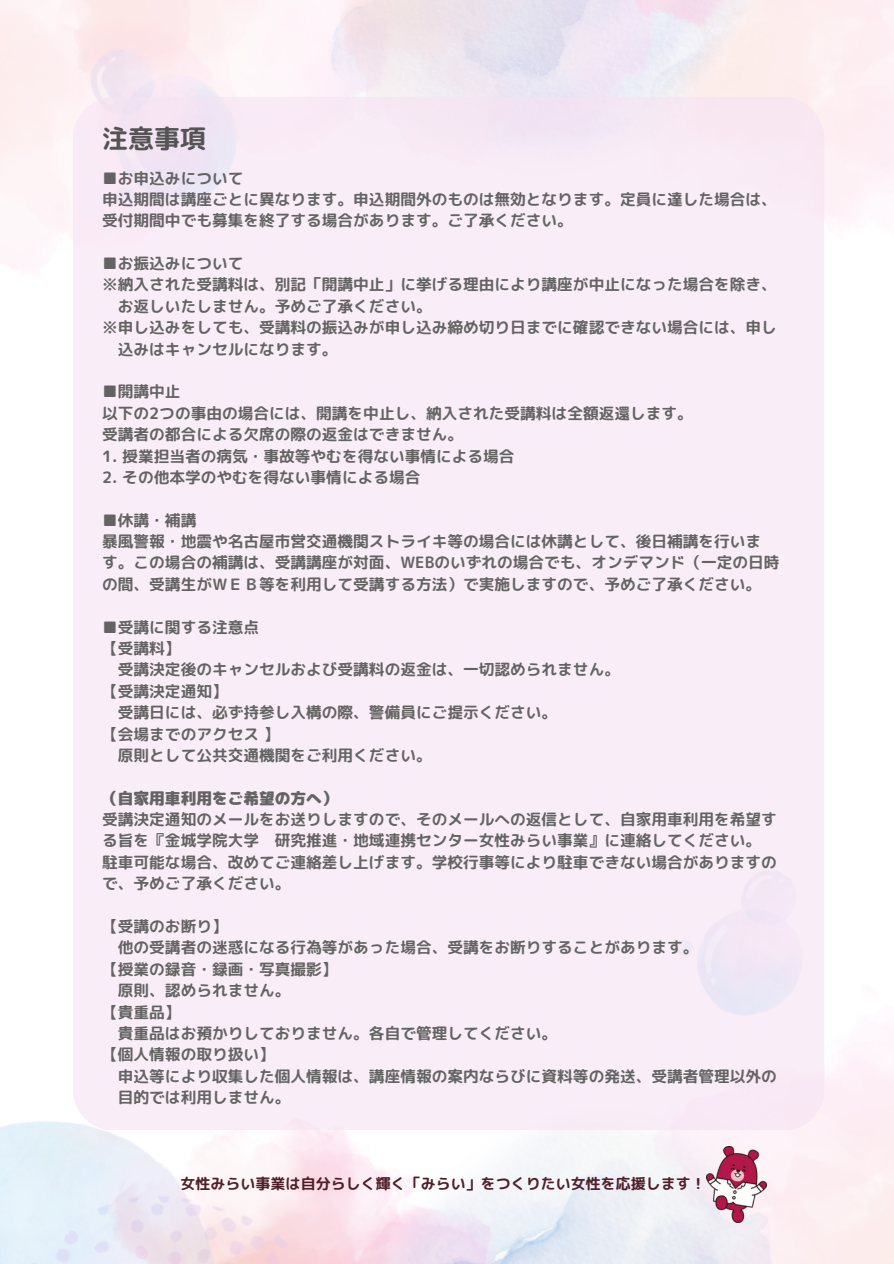
<style>
.page{position:relative;width:894px;height:1264px;background:#fff}
.page>*{position:absolute;margin:0;border:0;box-sizing:border-box;transform-origin:0 0}
.t1{font:25.95px "rounded mplus 1 p bold";color:#545454}
.t2{font:15.75px/21.3px "rounded mplus 1 p bold";color:#545454}
.t3{font:15.75px "rounded mplus 1 p black";color:#545454}
.t4{font:15px "rounded mplus 1 p bold";color:#511f29}
</style>
<div class="page">
<img style="left:370px;top:1018px;width:498px;height:245px">
<img style="left:824px;top:929px;width:19px;height:107px">
<img style="left:54px;top:14px;width:206px;height:219px">
<img style="left:317px;top:0;width:343px;height:97px">
<img style="left:546px;top:0;width:343px;height:28px">
<div style="left:73px;top:97px;width:751px;height:1032px;background:#f9eef7"></div>
<img style="left:706px;top:1146px;width:59px;height:76px">
<p class="t1" style="left:102px;top:120px;width:105px">注意事項</p>
<p class="t2" style="left:102px;top:167px;width:676px">■お申込みについて<br>申込期間は講座ごとに異なります。申込期間外のものは無効となります。定員に達した場合は、受付期間中でも募集を終了する場合があります。ご了承ください。</p>
<p class="t2" style="left:102px;top:252px;width:143px">■お振込みについて</p>
<p class="t2" style="left:102px;top:274px;width:676px">※納入された受講料は、別記「開講中止」に挙げる理由により講座が中止になった場合を除き、</p>
<p class="t2" style="left:118px;top:295px;width:315px">お返しいたしません。予めご了承ください。</p>
<p class="t2" style="left:102px;top:316px;width:676px">※申し込みをしても、受講料の振込みが申し込み締め切り日までに確認できない場合には、申し</p>
<p class="t2" style="left:118px;top:338px;width:221px">込みはキャンセルになります。</p>
<p class="t2" style="left:102px;top:381px;width:592px">■開講中止<br>以下の2つの事由の場合には、開講を中止し、納入された受講料は全額返還します。受講者の都合による欠席の際の返金はできません。</p>
<p class="t2" style="left:102px;top:445px;width:414px">1. 授業担当者の病気・事故等やむを得ない事情による場合</p>
<p class="t2" style="left:102px;top:466px;width:320px">2. その他本学のやむを得ない事情による場合</p>
<p class="t2" style="left:102px;top:509px;width:678px">■休講・補講<br>暴風警報・地震や名古屋市営交通機関ストライキ等の場合には休講として、後日補講を行います。この場合の補講は、受講講座が対面、WEBのいずれの場合でも、オンデマンド（一定の日時の間、受講生がＷＥＢ等を利用して受講する方法）で実施しますので、予めご了承ください。</p>
<p class="t2" style="left:102px;top:616px;width:158px">■受講に関する注意点【受講料】</p>
<p class="t2" style="left:118px;top:658px;width:503px">受講決定後のキャンセルおよび受講料の返金は、一切認められません。</p>
<p class="t2" style="left:102px;top:680px;width:127px">【受講決定通知】</p>
<p class="t2" style="left:118px;top:701px;width:441px">受講日には、必ず持参し入構の際、警備員にご提示ください。</p>
<p class="t2" style="left:102px;top:723px;width:179px">【会場までのアクセス】</p>
<p class="t2" style="left:118px;top:744px;width:315px">原則として公共交通機関をご利用ください。</p>
<p class="t3" style="left:102px;top:786px;width:237px">（自家用車利用をご希望の方へ）</p>
<p class="t2" style="left:102px;top:808px;width:676px">受講決定通知のメールをお送りしますので、そのメールへの返信として、自家用車利用を希望する旨を『金城学院大学 研究推進・地域連携センター女性みらい事業』に連絡してください。駐車可能な場合、改めてご連絡差し上げます。学校行事等により駐車できない場合がありますので、予めご了承ください。</p>
<p class="t2" style="left:102px;top:915px;width:127px">【受講のお断り】</p>
<p class="t2" style="left:118px;top:936px;width:582px">他の受講者の迷惑になる行為等があった場合、受講をお断りすることがあります。</p>
<p class="t2" style="left:102px;top:958px;width:237px">【授業の録音・録画・写真撮影】</p>
<p class="t2" style="left:118px;top:979px;width:174px">原則、認められません。</p>
<p class="t2" style="left:102px;top:1000px;width:80px">【貴重品】</p>
<p class="t2" style="left:118px;top:1022px;width:441px">貴重品はお預かりしておりません。各自で管理してください。</p>
<p class="t2" style="left:102px;top:1043px;width:174px">【個人情報の取り扱い】</p>
<p class="t2" style="left:118px;top:1065px;width:660px">申込等により収集した個人情報は、講座情報の案内ならびに資料等の発送、受講者管理以外の</p>
<p class="t2" style="left:118px;top:1086px;width:174px">目的では利用しません。</p>
<p class="t4" style="left:180px;top:1172px;width:526px">女性みらい事業は自分らしく輝く「みらい」をつくりたい女性を応援します！</p>
</div>
